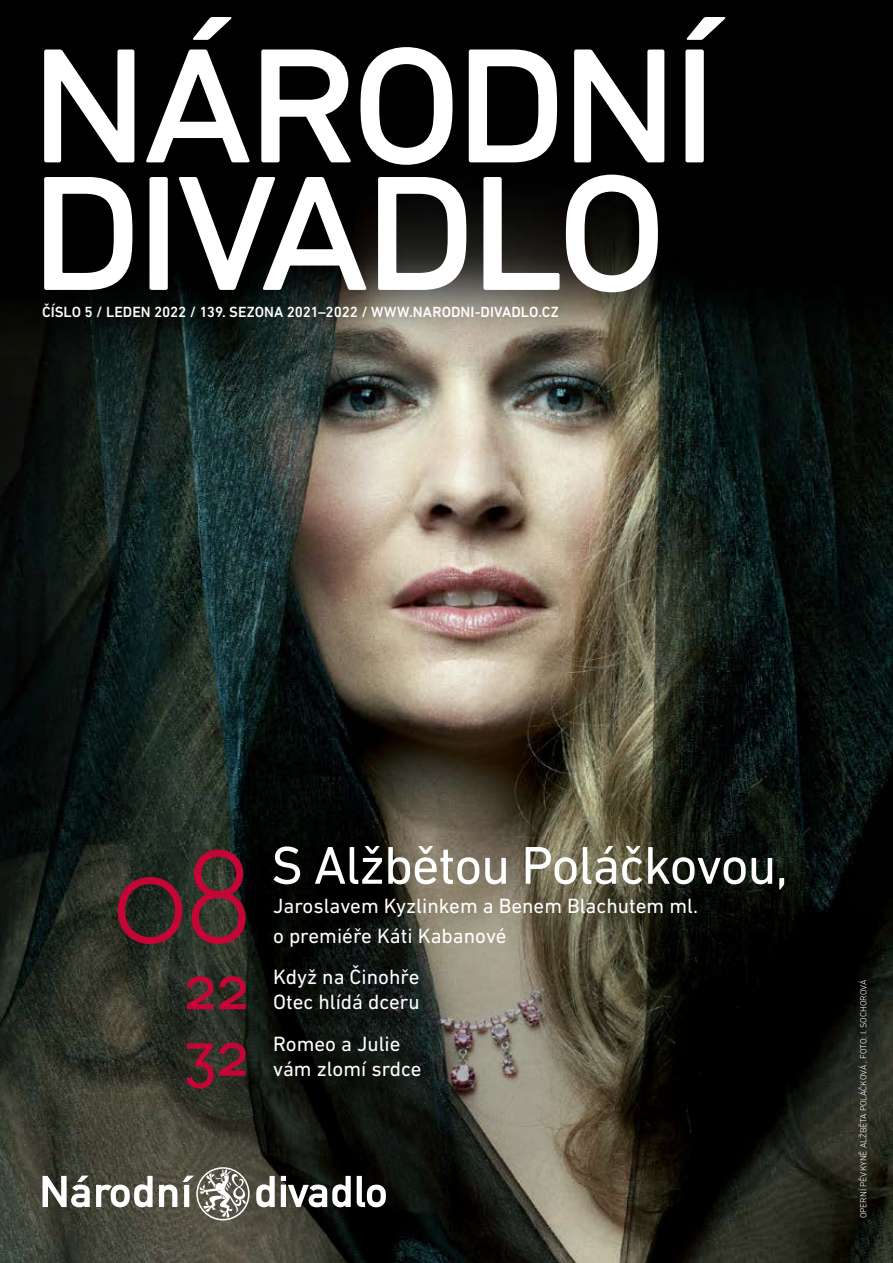
<style>
.page{position:relative;width:893px;height:1263px;background:#fff}
.page>*{position:absolute;margin:0;border:0;box-sizing:border-box;transform-origin:0 0}
.t1{font:300 135px "DIN Next LT Pro";color:#c50535}
.t2{font:67.5px "DIN Next LT Pro";color:#c50535}
.t3{font:54px "DIN Next LT Pro";letter-spacing:-.02em;color:#fff}
.t4{font:21px/25.2px "DIN Next LT Pro";color:#fff}
.t5{font:500 15px "DIN Next LT Pro";letter-spacing:.005em;color:#fff}
.t6{font:300 9px "DIN Next LT Pro";color:#fff}
</style>
<div class="page">
<img style="left:0;top:0;width:893px;height:833px">
<svg style="left:44px;top:175px;width:614px;height:117px"></svg>
<svg style="left:44px;top:47px;width:660px;height:118px;fill:#010101"></svg>
<svg style="left:193px;top:17px;width:39px;height:23px"></svg>
<svg style="left:686px;top:17px;width:40px;height:23px"></svg>
<svg style="left:0;top:833px;width:893px;height:430px;background:#2e2f26"></svg>
<svg style="left:43px;top:1175px;width:47px;height:32px"></svg>
<svg style="left:96px;top:1176px;width:57px;height:31px"></svg>
<svg style="left:159px;top:1184px;width:18px;height:23px"></svg>
<svg style="left:256px;top:1176px;width:19px;height:31px"></svg>
<svg style="left:281px;top:1176px;width:70px;height:31px"></svg>
<svg style="left:357px;top:1176px;width:29px;height:31px"></svg>
<svg style="left:183px;top:1167px;width:67px;height:53px"></svg>
<p class="t5" style="left:42px;top:304px;width:518px">ČÍSLO 5 / LEDEN 2022 / 139. SEZONA 2021–2022 / WWW.NARODNI-DIVADLO.CZ</p>
<h1 class="t1" style="left:110px;top:819px;width:146px">08</h1>
<h3 class="t3" style="left:271px;top:834px;width:518px">S Alžbětou Poláčkovou,</h3>
<p class="t4" style="left:273px;top:891px;width:426px;line-height:29.5px">Jaroslavem Kyzlinkem a Benem Blachutem ml. o premiéře Káti Kabanové</p>
<h2 class="t2" style="left:183px;top:947px;width:68px">22</h2>
<p class="t4" style="left:273px;top:964px;width:148px">Když na Činohře<br>Otec hlídá dceru</p>
<h2 class="t2" style="left:183px;top:1014px;width:68px">32</h2>
<p class="t4" style="left:273px;top:1030px;width:150px">Romeo a Julie vám zlomí srdce</p>
<p class="t6" style="left:858px;top:1218px;width:240px;rotate:-90deg">OPERNÍ PĚVKYNĚ ALŽBĚTA POLÁČKOVÁ , FOTO: I. SOCHOROVÁ</p>
</div>
